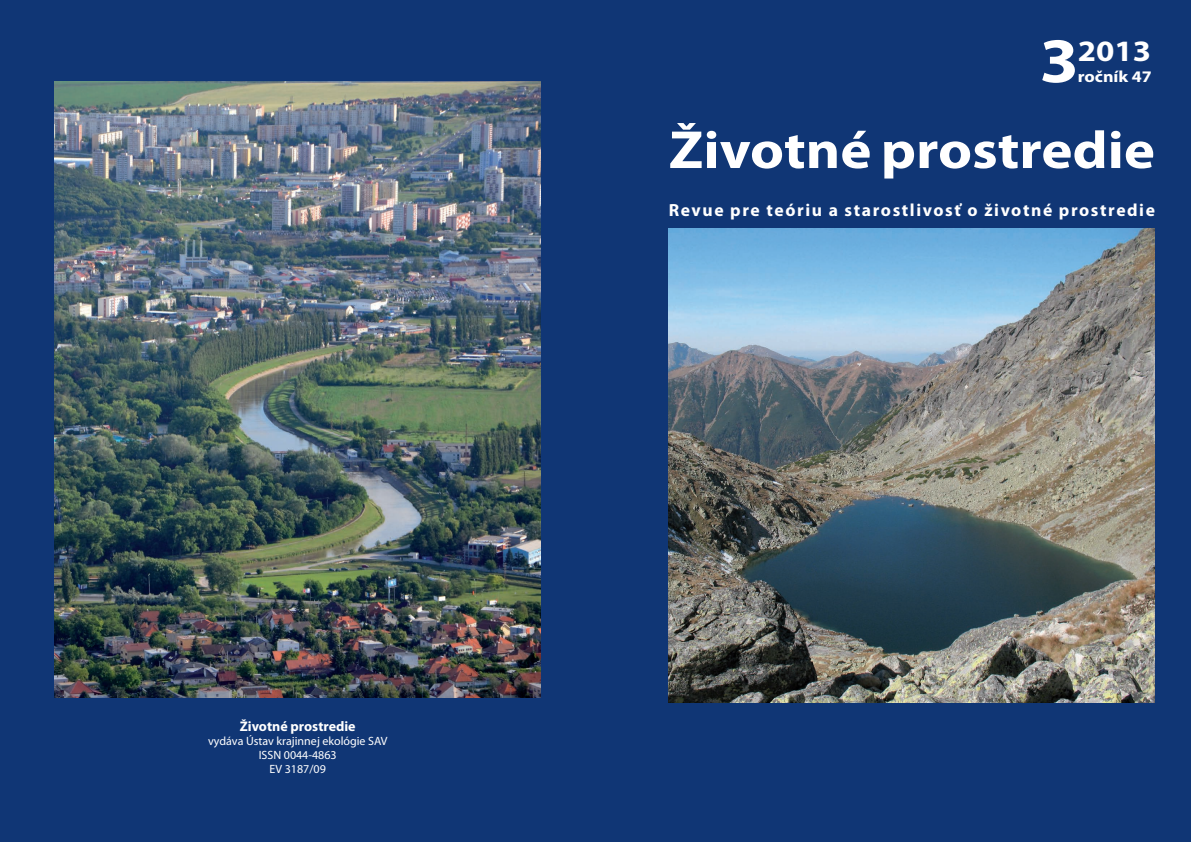
<style>
.page{position:relative;width:1191px;height:842px;background:#103675}
.page>*{position:absolute;margin:0;border:0;box-sizing:border-box;transform-origin:0 0}
.t1{font:700 63.9px "Myriad Pro";color:#fff;scale:1.11 1}
.text{font:700 53.1px "Myriad Pro";color:#fff;scale:1.11 1}
.t2{font:700 29.7px "Myriad Pro";color:#fff;scale:1.11 1}
.text-2{font:700 17.6px "Myriad Pro";letter-spacing:.09em;color:#fff}
.t3{font:700 16.2px "Myriad Pro";color:#fff;scale:1.11 1}
.Default{font:700 14px "Myriad Pro";color:#fff}
.Default-2{font:12px "Myriad Pro";color:#fff}
.s1{font-size:54px}
</style>
<div class="page">
<img style="left:669px;top:229px;width:486px;height:473px">
<img style="left:54px;top:81px;width:486px;height:616px">
<p class="Default" style="left:240px;top:717px;width:117px">Životné prostredie</p>
<p class="Default-2" style="left:208px;top:733px;width:181px">vydáva Ústav krajinnej ekológie SAV</p>
<p class="Default-2" style="left:259px;top:748px;width:80px">ISSN 0044-4863</p>
<p class="Default-2" style="left:269px;top:762px;width:58px">EV 3187/09</p>
<p class="t1" style="left:1039px;top:19px;width:37px">3</p>
<p class="t2" style="left:1077px;top:31px;width:67px">2013</p>
<p class="t3" style="left:1077px;top:66px;width:68px">ročník 47</p>
<p class="text" style="left:669px;top:115px;width:439px"><span class="s1">Ž</span>ivotné prostredie</p>
<p class="text-2" style="left:669px;top:199px;width:488px">Revue pre teóriu a starostlivosť o životné prostredie</p>
</div>
